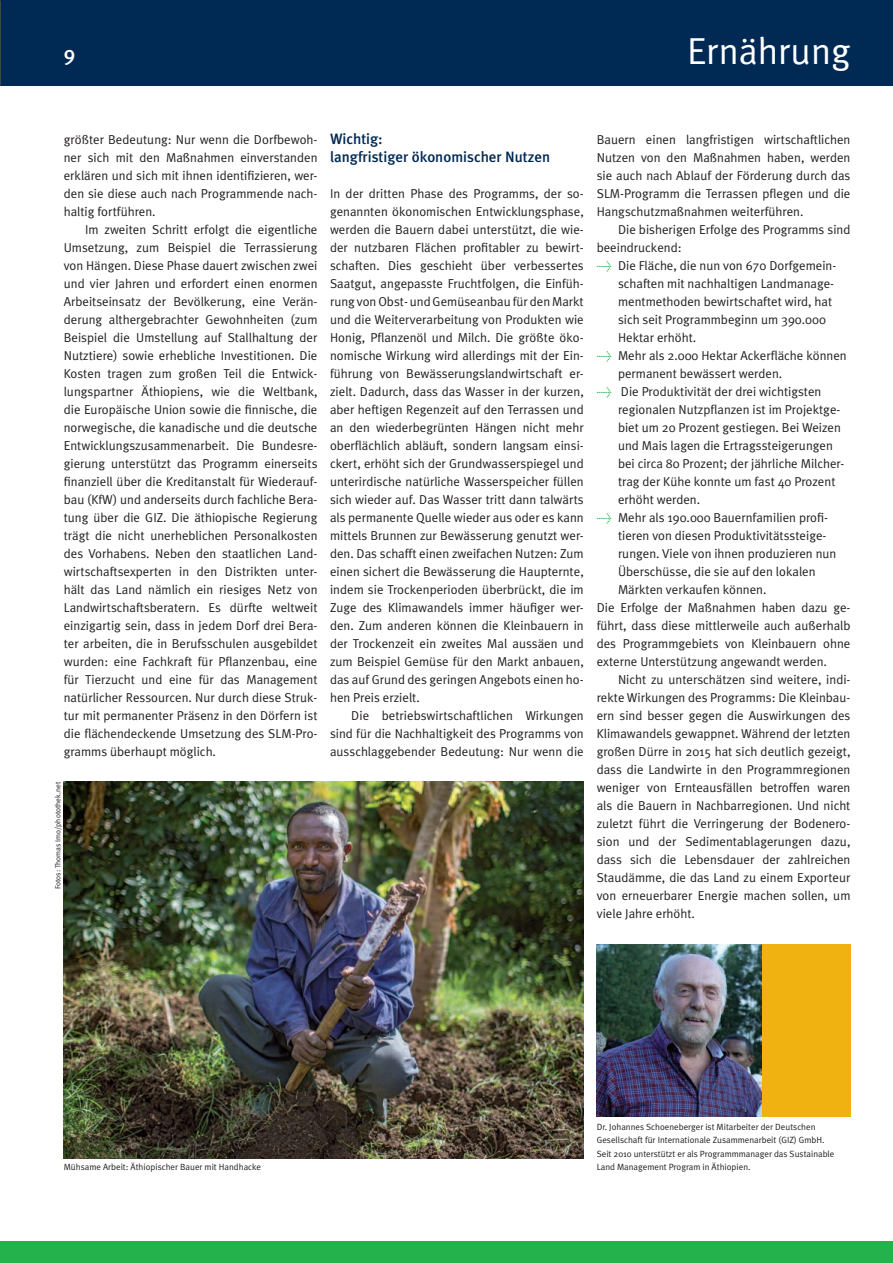
<style>
.page{position:relative;width:893px;height:1263px;background:#fff}
.page>*{position:absolute;margin:0;border:0;box-sizing:border-box;transform-origin:0 0}
.t1{font:37.5px "Meta Plus Normal";color:#fff}
.t2{font:21px "Meta Plus Medium Caps";color:#fff}
.t3{font:500 15px/18px "Meta Plus";color:#002953}
.t4{font:12.9px/18px "Meta Plus Normal";color:#231f20;text-align:justify}
.t5{font:9px/13.5px "Meta Plus Normal";color:#231f20}
.t6{font:7.5px "Meta Plus Normal";color:#231f20}
.s1{color:#23b24b}
</style>
<div class="page">
<div style="left:0;top:1242px;width:893px;height:21px;background:#23b24b"></div>
<div style="left:0;top:0;width:893px;height:85px;background:#002953"></div>
<img style="left:64px;top:782px;width:520px;height:376px">
<div style="left:748px;top:944px;width:102px;height:172px;background:#efb211"></div>
<img style="left:597px;top:944px;width:164px;height:172px">
<h2 class="t2" style="left:64px;top:45px;width:13px">9</h2>
<h1 class="t1" style="left:687px;top:29px;width:165px">Ernährung</h1>
<p class="t4" style="left:64px;top:130px;width:255px">größter Bedeutung: Nur wenn die Dorfbewoh&shy;ner sich mit den Maßnahmen einverstanden erklären und sich mit ihnen identifizieren, wer&shy;den sie diese auch nach Programmende nach&shy;haltig fortführen.</p>
<p class="t4" style="left:64px;top:220px;width:255px;text-indent:21px">Im zweiten Schritt erfolgt die eigentliche Umsetzung, zum Beispiel die Terrassierung von Hängen. Diese Phase dauert zwischen zwei und vier Jahren und erfordert einen enormen Arbeitseinsatz der Bevölkerung, eine Verän&shy;derung althergebrachter Gewohnheiten (zum Beispiel die Umstellung auf Stallhaltung der Nutztiere) sowie erhebliche Investitionen. Die Kosten tragen zum großen Teil die Entwick&shy;lungspartner Äthiopiens, wie die Weltbank, die Europäische Union sowie die finnische, die norwegische, die kanadische und die deutsche Entwicklungszusammenarbeit. Die Bundesre&shy;gierung unterstützt das Programm einerseits finanziell über die Kreditanstalt für Wiederauf&shy;bau (KfW) und anderseits durch fachliche Bera&shy;tung über die GIZ. Die äthiopische Regierung trägt die nicht unerheblichen Personalkosten des Vorhabens. Neben den staatlichen Land&shy;wirtschaftsexperten in den Distrikten unter&shy;hält das Land nämlich ein riesiges Netz von Landwirtschaftsberatern. Es dürfte weltweit einzigartig sein, dass in jedem Dorf drei Bera&shy;ter arbeiten, die in Berufsschulen ausgebildet wurden: eine Fachkraft für Pflanzenbau, eine für Tierzucht und eine für das Management natürlicher Ressourcen. Nur durch diese Struk&shy;tur mit permanenter Präsenz in den Dörfern ist die flächendeckende Umsetzung des SLM-Pro&shy;gramms überhaupt möglich.</p>
<p class="t6" style="left:53px;top:889px;width:109px;rotate:-90deg">Fotos: Thomas Imo/photothek.net</p>
<p class="t3" style="left:330px;top:130px;width:222px">Wichtig:<br>langfristiger ökonomischer Nutzen</p>
<p class="t4" style="left:330px;top:184px;width:255px">In der dritten Phase des Programms, der so&shy;genannten ökonomischen Entwicklungsphase, werden die Bauern dabei unterstützt, die wie&shy;der nutzbaren Flächen profitabler zu bewirt&shy;schaften. Dies geschieht über verbessertes Saatgut, angepasste Fruchtfolgen, die Einfüh&shy;rung von Obst- und Gemüseanbau für den Markt und die Weiterverarbeitung von Produkten wie Honig, Pflanzenöl und Milch. Die größte öko&shy;nomische Wirkung wird allerdings mit der Ein&shy;führung von Bewässerungslandwirtschaft er&shy;zielt. Dadurch, dass das Wasser in der kurzen, aber heftigen Regenzeit auf den Terrassen und an den wiederbegrünten Hängen nicht mehr oberflächlich abläuft, sondern langsam einsi&shy;ckert, erhöht sich der Grundwasserspiegel und unterirdische natürliche Wasserspeicher füllen sich wieder auf. Das Wasser tritt dann talwärts als permanente Quelle wieder aus oder es kann mittels Brunnen zur Bewässerung genutzt wer&shy;den. Das schafft einen zweifachen Nutzen: Zum einen sichert die Bewässerung die Haupternte, indem sie Trockenperioden überbrückt, die im Zuge des Klimawandels immer häufiger wer&shy;den. Zum anderen können die Kleinbauern in der Trockenzeit ein zweites Mal aussäen und zum Beispiel Gemüse für den Markt anbauen, das auf Grund des geringen Angebots einen ho&shy;hen Preis erzielt.</p>
<p class="t4" style="left:330px;top:706px;width:255px;text-indent:21px">Die betriebswirtschaftlichen Wirkungen sind für die Nachhaltigkeit des Programms von ausschlaggebender Bedeutung: Nur wenn die</p>
<p class="t4" style="left:597px;top:130px;width:255px">Bauern einen langfristigen wirtschaftlichen Nutzen von den Maßnahmen haben, werden sie auch nach Ablauf der Förderung durch das SLM-Programm die Terrassen pflegen und die Hangschutzmaßnahmen weiterführen.</p>
<p class="t4" style="left:597px;top:220px;width:255px;text-align:left;text-indent:21px">Die bisherigen Erfolge des Programms sind beeindruckend:<br><span class="s1">&gt;</span> Die Fläche, die nun von 670 Dorfgemein-</p>
<p class="t4" style="left:618px;top:274px;width:218px">schaften mit nachhaltigen Landmanage-</p>
<p class="t4" style="left:618px;top:292px;width:216px">mentmethoden bewirtschaftet wird, hat</p>
<p class="t4" style="left:618px;top:310px;width:209px">sich seit Programmbeginn um 390.000</p>
<p class="t4" style="left:618px;top:328px;width:80px">Hektar erhöht.</p>
<p class="t4" style="left:597px;top:346px;width:251px"><span class="s1">&gt;</span> Mehr als 2.000 Hektar Ackerfläche können</p>
<p class="t4" style="left:618px;top:364px;width:166px">permanent bewässert werden.</p>
<p class="t4" style="left:597px;top:382px;width:226px"><span class="s1">&gt;</span> Die Produktivität der drei wichtigsten</p>
<p class="t4" style="left:618px;top:400px;width:224px">regionalen Nutzpflanzen ist im Projektge-</p>
<p class="t4" style="left:618px;top:418px;width:224px">biet um 20 Prozent gestiegen. Bei Weizen</p>
<p class="t4" style="left:618px;top:436px;width:216px">und Mais lagen die Ertragssteigerungen</p>
<p class="t4" style="left:618px;top:454px;width:228px">bei circa 80 Prozent; der jährliche Milcher-</p>
<p class="t4" style="left:618px;top:472px;width:219px">trag der Kühe konnte um fast 40 Prozent</p>
<p class="t4" style="left:618px;top:490px;width:84px">erhöht werden.</p>
<p class="t4" style="left:597px;top:508px;width:233px"><span class="s1">&gt;</span> Mehr als 190.000 Bauernfamilien profi-</p>
<p class="t4" style="left:618px;top:526px;width:210px">tieren von diesen Produktivitätssteige-</p>
<p class="t4" style="left:618px;top:544px;width:220px">rungen. Viele von ihnen produzieren nun</p>
<p class="t4" style="left:618px;top:562px;width:199px">Überschüsse, die sie auf den lokalen</p>
<p class="t4" style="left:618px;top:580px;width:150px">Märkten verkaufen können.</p>
<p class="t4" style="left:597px;top:598px;width:255px">Die Erfolge der Maßnahmen haben dazu ge-</p>
<p class="t4" style="left:597px;top:616px;width:255px">führt, dass diese mittlerweile auch außerhalb</p>
<p class="t4" style="left:597px;top:634px;width:255px">des Programmgebiets von Kleinbauern ohne</p>
<p class="t4" style="left:597px;top:652px;width:232px">externe Unterstützung angewandt werden.</p>
<p class="t4" style="left:618px;top:670px;width:234px">Nicht zu unterschätzen sind weitere, indi-</p>
<p class="t4" style="left:597px;top:688px;width:255px">rekte Wirkungen des Programms: Die Kleinbau-</p>
<p class="t4" style="left:597px;top:706px;width:255px">ern sind besser gegen die Auswirkungen des</p>
<p class="t4" style="left:597px;top:724px;width:255px">Klimawandels gewappnet. Während der letzten</p>
<p class="t4" style="left:597px;top:742px;width:255px">großen Dürre in 2015 hat sich deutlich gezeigt,</p>
<p class="t4" style="left:597px;top:760px;width:255px">dass die Landwirte in den Programmregionen</p>
<p class="t4" style="left:597px;top:778px;width:255px">weniger von Ernteausfällen betroffen waren</p>
<p class="t4" style="left:597px;top:796px;width:255px">als die Bauern in Nachbarregionen. Und nicht</p>
<p class="t4" style="left:597px;top:814px;width:254px">zuletzt führt die Verringerung der Bodenero-</p>
<p class="t4" style="left:597px;top:832px;width:255px">sion und der Sedimentablagerungen dazu,</p>
<p class="t4" style="left:597px;top:850px;width:255px">dass sich die Lebensdauer der zahlreichen</p>
<p class="t4" style="left:597px;top:868px;width:255px">Staudämme, die das Land zu einem Exporteur</p>
<p class="t4" style="left:597px;top:886px;width:255px">von erneuerbarer Energie machen sollen, um</p>
<p class="t4" style="left:597px;top:904px;width:100px">viele Jahre erhöht.</p>
<p class="t5" style="left:64px;top:1160px;width:199px">Mühsame Arbeit: Äthiopischer Bauer mit Handhacke</p>
<p class="t5" style="left:597px;top:1119px;width:239px">Dr. Johannes Schoeneberger ist Mitarbeiter der Deutschen Gesellschaft für Internationale Zusammenarbeit (GIZ) GmbH.<br>Seit 2010 unterstützt er als Programmmanager das Sustainable Land Management Program in Äthiopien.</p>
</div>
